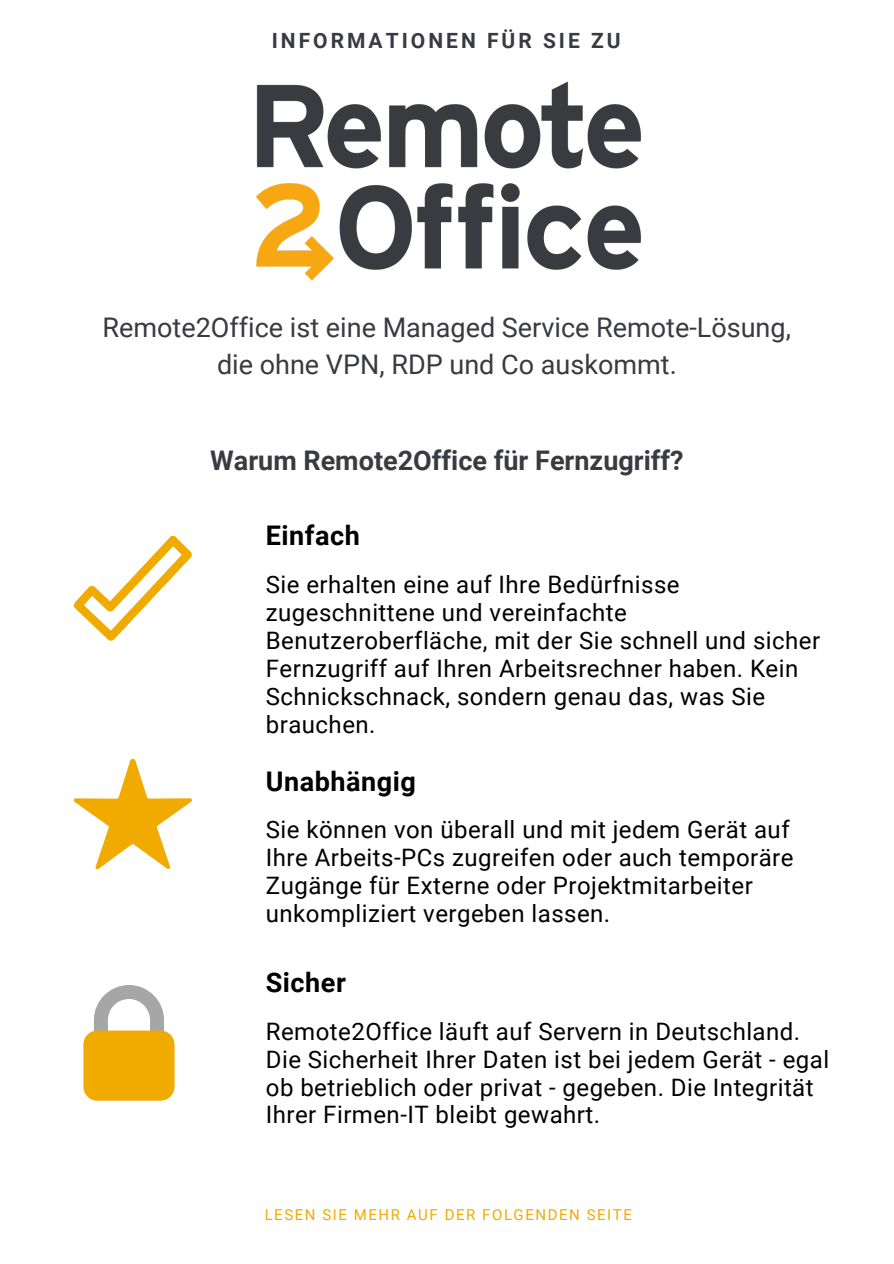
<style>
.page{position:relative;width:894px;height:1264px;background:#fff}
.page>*{position:absolute;margin:0;border:0;box-sizing:border-box;transform-origin:0 0}
.t1{font:27px/37.2px "Roboto";color:#393a42;text-align:center}
.t2{font:700 27px "Roboto";color:#393a42}
.t3{font:700 27px "Roboto";letter-spacing:.02em;color:#000}
.t4{font:24px/27.9px "Roboto";letter-spacing:.02em;color:#000}
.t5{font:700 21px "Roboto";letter-spacing:.145em;color:#393a42}
.t6{font:15px "Roboto";letter-spacing:.105em;color:#f0aa00}
</style>
<div class="page">
<img style="left:256px;top:81px;width:386px;height:200px">
<svg style="left:94px;top:985px;width:70px;height:45px"></svg>
<div style="left:83px;top:1030px;width:91px;height:70px;background:#f0aa00;border-radius:14px"></div>
<svg style="left:74px;top:536px;width:118px;height:104px"></svg>
<svg style="left:73px;top:758px;width:119px;height:111px"></svg>
<p class="t5" style="left:272px;top:28px;width:350px">INFORMATIONEN FÜR SIE ZU</p>
<p class="t1" style="left:103px;top:309px;width:689px">Remote2Office ist eine Managed Service Remote-Lösung, die ohne VPN, RDP und Co auskommt.</p>
<p class="t2" style="left:210px;top:445px;width:475px">Warum Remote2Office für Fernzugriff?</p>
<p class="t3" style="left:266px;top:520px;width:95px">Einfach</p>
<p class="t4" style="left:266px;top:571px;width:555px">Sie erhalten eine auf Ihre Bedürfnisse zugeschnittene und vereinfachte Benutzeroberfläche, mit der Sie schnell und sicher Fernzugriff auf Ihren Arbeitsrechner haben. Kein Schnickschnack, sondern genau das, was Sie brauchen.</p>
<p class="t3" style="left:266px;top:765px;width:151px">Unabhängig</p>
<p class="t4" style="left:266px;top:816px;width:529px">Sie können von überall und mit jedem Gerät auf Ihre Arbeits-PCs zugreifen oder auch temporäre Zugänge für Externe oder Projektmitarbeiter unkompliziert vergeben lassen.</p>
<p class="t3" style="left:266px;top:966px;width:81px">Sicher</p>
<p class="t4" style="left:266px;top:1017px;width:564px">Remote2Office läuft auf Servern in Deutschland.<br>Die Sicherheit Ihrer Daten ist bei jedem Gerät - egal ob betrieblich oder privat - gegeben. Die Integrität Ihrer Firmen-IT bleibt gewahrt.</p>
<p class="t6" style="left:264px;top:1205px;width:368px">LESEN SIE MEHR AUF DER FOLGENDEN SEITE</p>
</div>
